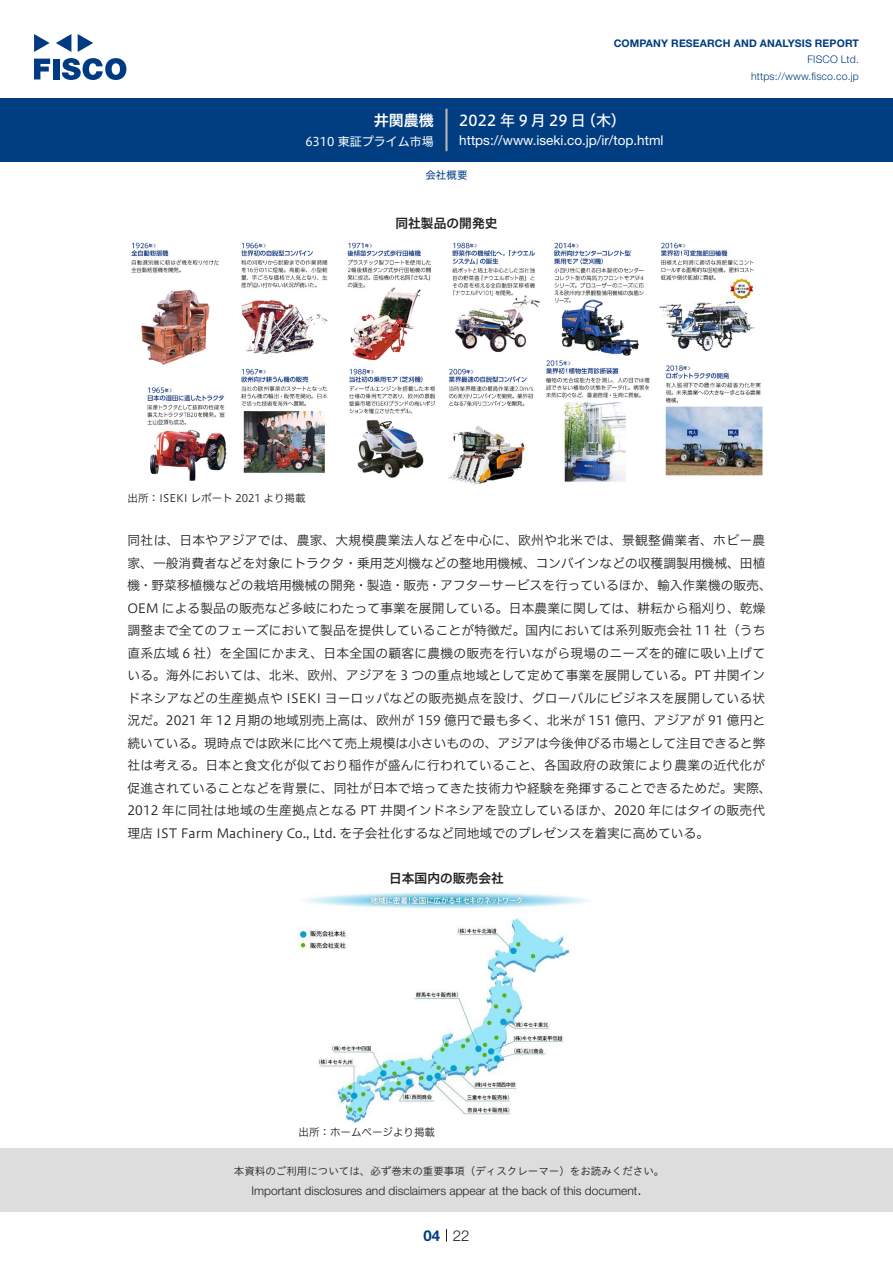
<style>
.page{position:relative;width:893px;height:1263px;background:#fff}
.page>*{position:absolute;margin:0;border:0;box-sizing:border-box;transform-origin:0 0}
.t1{font:15px "Hiragino UD Sans F Std N W5";letter-spacing:.01em;color:#fff}
.t2{font:15px "Hiragino UD Sans F Std N W6";color:#fff}
.t3{font:300 15px "Helvetica Neue LT Std";color:#231f20}
.t4{font:700 15px "Helvetica Neue LT Std";color:#003d81}
.t5{font:13.5px "Helvetica Neue LT Std";color:#fff}
.t6{font:12.75px/22.5px "Hiragino UD Sans F Std N W3";letter-spacing:.01em;color:#231f20}
.t7{font:12.75px "Hiragino UD Sans F Std N W6";color:#231f20}
.t8{font:300 12px "Helvetica Neue LT Std";color:#231f20}
.t9{font:12px "Hiragino UD Sans F Std N W4";color:#fff}
.t10{font:10.5px "Hiragino UD Sans Std W3";color:#231f20}
.t11{font:10.5px "Hiragino UD Sans F Std N W3";color:#231f20}
.t12{font:700 10.5px "Helvetica Neue LT Std";letter-spacing:.015em;color:#003d81}
.t13{font:300 10.5px/16.5px "Helvetica Neue LT Std";letter-spacing:.015em;color:#003d81;text-align:right}
.t14{font:10.5px "Hiragino UD Sans F Std N W4";color:#003d81}
</style>
<div class="page">
<div style="left:0;top:1148px;width:893px;height:64px;background:#ddd"></div>
<svg style="left:34px;top:59px;width:16px;height:20px"></svg>
<div style="left:53px;top:59px;width:6px;height:20px;background:#003a83"></div>
<svg style="left:62px;top:58px;width:64px;height:22px"></svg>
<svg style="left:34px;top:34px;width:16px;height:18px"></svg>
<svg style="left:78px;top:34px;width:15px;height:18px"></svg>
<svg style="left:56px;top:34px;width:15px;height:18px"></svg>
<div style="left:0;top:98px;width:893px;height:64px;background:#003d81"></div>
<hr style="left:445px;top:109px;width:3px;height:42px;background:#b5b5b6">
<svg style="left:446px;top:1229px;width:1px;height:13px"></svg>
<img style="left:131px;top:242px;width:632px;height:243px">
<img style="left:298px;top:893px;width:292px;height:229px">
<p class="t2" style="left:374px;top:109px;width:62px">井関農機</p>
<p class="t9" style="left:305px;top:132px;width:130px">6310 東証プライム市場</p>
<p class="t12" style="left:614px;top:37px;width:247px">COMPANY RESEARCH AND ANALYSIS REPORT</p>
<p class="t13" style="left:751px;top:51px;width:109px">FISCO Ltd. https://www.fisco.co j p.</p>
<p class="t1" style="left:581px;top:109px;width:46px">（木(</p>
<p class="t1" style="left:459px;top:109px;width:128px">2022 年 9月29 日</p>
<p class="t5" style="left:459px;top:132px;width:206px">https://www.iseki.co j p. /i r/ top.html</p>
<p class="t14" style="left:425px;top:167px;width:43px">会社概要</p>
<p class="t7" style="left:395px;top:214px;width:103px">同社製品の開発史</p>
<p class="t11" style="left:128px;top:490px;width:179px">出所：ISEKI レポート 2021 より掲載</p>
<p class="t6" style="left:128px;top:529px;width:646px">同社は、日本やアジアでは、農家、大規模農業法人などを中心に、欧州や北米では、景観整備業者、ホビー農家、一般消費者などを対象にトラクタ・乗用芝刈機などの整地用機械、コンバインなどの収穫調製用機械、田植機・野菜移植機などの栽培用機械の開発・製造・販売・アフターサービスを行っているほか、輸入作業機の販売、OEM による製品の販売など多岐にわたって事業を展開している。日本農業に関しては、耕耘から稲刈り、乾燥調整まで全てのフェーズにおいて製品を提供していることが特徴だ。国内においては系列販売会社 11 社（うち直系広域 6 社）を全国にかまえ、日本全国の顧客に農機の販売を行いながら現場のニーズを的確に吸い上げている。海外においては、北米、欧州、アジアを 3 つの重点地域として定めて事業を展開している。PT 井関インドネシアなどの生産拠点や ISEKI ヨーロッパなどの販売拠点を設け、グローバルにビジネスを展開している状況だ。2021 年 12 月期の地域別売上高は、欧州が 159 億円で最も多く、北米が 151 億円、アジアが 91 億円と続いている。現時点では欧米に比べて売上規模は小さいものの、アジアは今後伸びる市場として注目できると弊社は考える。日本と食文化が似ており稲作が盛んに行われていること、各国政府の政策により農業の近代化が促進されていることなどを背景に、同社が日本で培ってきた技術力や経験を発揮することできるためだ。実際、2012 年に同社は地域の生産拠点となる PT 井関インドネシアを設立しているほか、2020 年にはタイの販売代理店 IST Farm Machinery Co., Ltd. を子会社化するなど同地域でのプレゼンスを着実に高めている。</p>
<p class="t7" style="left:389px;top:868px;width:116px">日本国内の販売会社</p>
<p class="t11" style="left:298px;top:1124px;width:138px">出所：ホームページより掲載</p>
<p class="t10" style="left:234px;top:1163px;width:432px">本資料のご利用については、必ず巻末の重要事項（ディスクレーマー）をお読みください。</p>
<p class="t3" style="left:637px;top:1180px;width:6px">.</p>
<p class="t8" style="left:251px;top:1183px;width:387px">Important disclosures and disclaimers appear at the back of this document</p>
<p class="t4" style="left:423px;top:1226px;width:18px">04</p>
<p class="t3" style="left:453px;top:1226px;width:18px">22</p>
</div>
